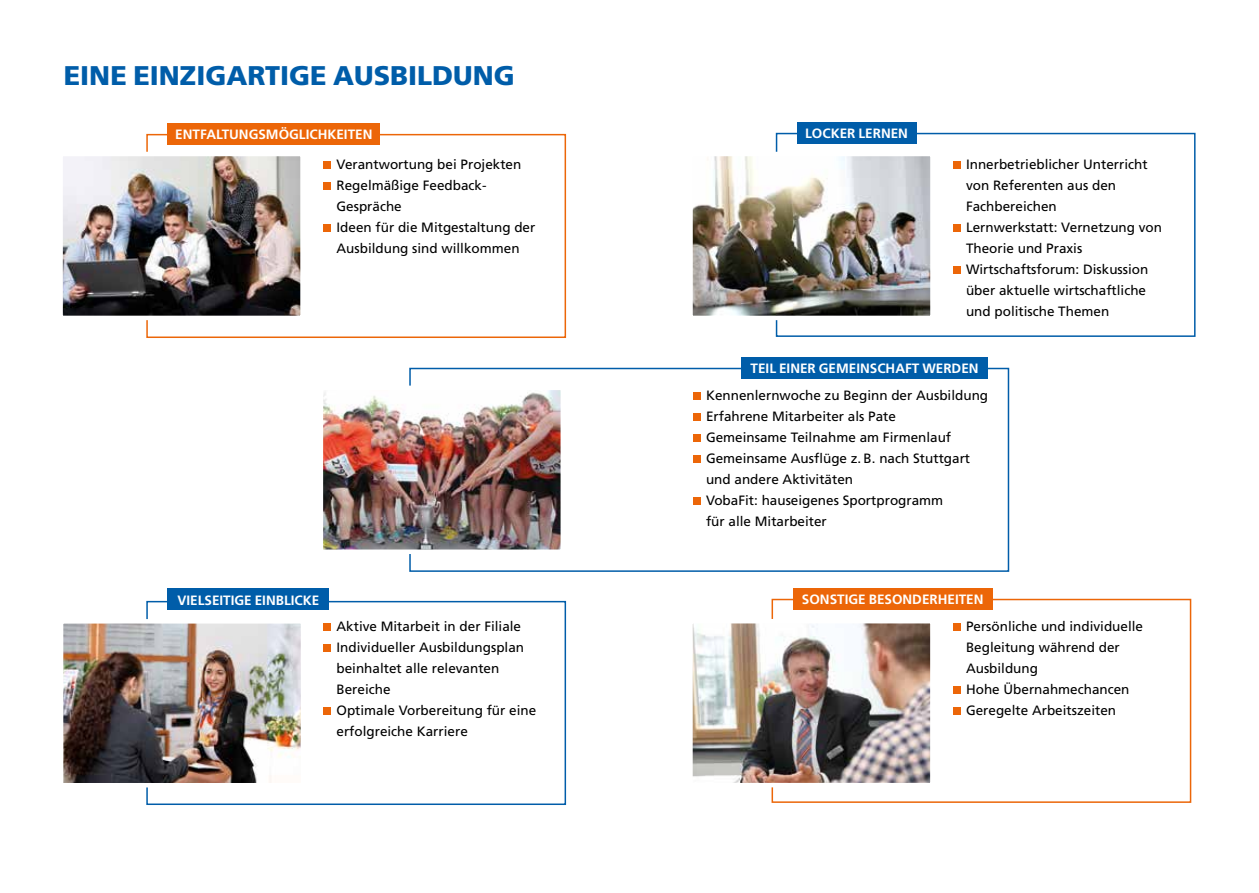
<style>
.page{position:relative;width:1259px;height:893px;background:#fff}
.page>*{position:absolute;margin:0;border:0;box-sizing:border-box;transform-origin:0 0}
.t1{font:900 27px "Frutiger";color:#005da9}
.t2{font:13.5px/21px "Frutiger";color:#000}
.t3{font:700 13.5px "Frutiger";color:#fff}
</style>
<div class="page">
<div style="left:146px;top:134px;width:420px;height:204px;border:2px solid #ec6608"></div>
<div style="left:146px;top:601px;width:420px;height:204px;border:2px solid #005da9"></div>
<div style="left:776px;top:133px;width:419px;height:204px;border:2px solid #005da9"></div>
<div style="left:409px;top:368px;width:600px;height:204px;border:2px solid #005da9"></div>
<div style="left:771px;top:599px;width:420px;height:204px;border:2px solid #ec6608"></div>
<div style="left:168px;top:123px;width:212px;height:21px;background:#ec6608"></div>
<div style="left:797px;top:122px;width:119px;height:21px;background:#005da9"></div>
<div style="left:741px;top:357px;width:247px;height:21px;background:#005da9"></div>
<div style="left:793px;top:588px;width:199px;height:21px;background:#ec6608"></div>
<img style="left:63px;top:157px;width:237px;height:158px">
<div style="left:58px;top:152px;width:247px;height:168px;border:4px solid #fff"></div>
<img style="left:324px;top:391px;width:236px;height:158px">
<div style="left:319px;top:386px;width:246px;height:168px;border:4px solid #fff"></div>
<img style="left:693px;top:624px;width:236px;height:158px">
<div style="left:688px;top:619px;width:246px;height:168px;border:4px solid #fff"></div>
<img style="left:64px;top:624px;width:236px;height:158px">
<div style="left:59px;top:619px;width:246px;height:168px;border:4px solid #fff"></div>
<img style="left:693px;top:157px;width:236px;height:158px">
<div style="left:688px;top:152px;width:246px;height:168px;border:4px solid #fff"></div>
<div style="left:324px;top:162px;width:7px;height:7px;background:#ec6608"></div>
<div style="left:324px;top:183px;width:7px;height:7px;background:#ec6608"></div>
<div style="left:324px;top:225px;width:7px;height:7px;background:#ec6608"></div>
<div style="left:693px;top:393px;width:7px;height:7px;background:#ec6608"></div>
<div style="left:693px;top:414px;width:7px;height:7px;background:#ec6608"></div>
<div style="left:693px;top:435px;width:7px;height:7px;background:#ec6608"></div>
<div style="left:693px;top:456px;width:7px;height:7px;background:#ec6608"></div>
<div style="left:693px;top:498px;width:7px;height:7px;background:#ec6608"></div>
<div style="left:953px;top:162px;width:7px;height:7px;background:#ec6608"></div>
<div style="left:953px;top:225px;width:7px;height:7px;background:#ec6608"></div>
<div style="left:953px;top:267px;width:7px;height:7px;background:#ec6608"></div>
<div style="left:324px;top:624px;width:7px;height:7px;background:#ec6608"></div>
<div style="left:324px;top:645px;width:7px;height:7px;background:#ec6608"></div>
<div style="left:324px;top:708px;width:7px;height:7px;background:#ec6608"></div>
<div style="left:953px;top:624px;width:7px;height:7px;background:#ec6608"></div>
<div style="left:953px;top:687px;width:7px;height:7px;background:#ec6608"></div>
<div style="left:953px;top:708px;width:7px;height:7px;background:#ec6608"></div>
<div style="left:168px;top:589px;width:161px;height:21px;background:#005da9"></div>
<h1 class="t1" style="left:64px;top:59px;width:452px">EINE EINZIGARTIGE AUSBILDUNG</h1>
<p class="t3" style="left:175px;top:126px;width:199px">ENTFALTUNGSMÖGLICHKEITEN</p>
<p class="t3" style="left:805px;top:125px;width:104px">LOCKER LERNEN</p>
<p class="t2" style="left:336px;top:154px;width:200px">Verantwortung bei Projekten<br>Regelmäßige Feedback-<br>Gespräche<br>Ideen für die Mitgestaltung der<br>Ausbildung sind willkommen</p>
<p class="t2" style="left:966px;top:154px;width:198px">Innerbetrieblicher Unterricht von Referenten aus den<br>Fachbereichen<br>Lernwerkstatt: Vernetzung von<br>Theorie und Praxis<br>Wirtschaftsforum: Diskussion über aktuelle wirtschaftliche und politische Themen</p>
<p class="t3" style="left:750px;top:360px;width:230px">TEIL EINER GEMEINSCHAFT WERDEN</p>
<p class="t2" style="left:706px;top:385px;width:284px">Kennenlernwoche zu Beginn der Ausbildung Erfahrene Mitarbeiter als Pate<br>Gemeinsame Teilnahme am Firmenlauf Gemeinsame Ausflüge z. B. nach Stuttgart und andere Aktivitäten<br>VobaFit: hauseigenes Sportprogramm<br>für alle Mitarbeiter</p>
<p class="t3" style="left:177px;top:592px;width:143px">VIELSEITIGE EINBLICKE</p>
<p class="t3" style="left:802px;top:591px;width:183px">SONSTIGE BESONDERHEITEN</p>
<p class="t2" style="left:336px;top:616px;width:201px">Aktive Mitarbeit in der Filiale<br>Individueller Ausbildungsplan beinhaltet alle relevanten<br>Bereiche<br>Optimale Vorbereitung für eine erfolgreiche Karriere</p>
<p class="t2" style="left:966px;top:616px;width:179px">Persönliche und individuelle<br>Begleitung während der<br>Ausbildung<br>Hohe Übernahmechancen<br>Geregelte Arbeitszeiten</p>
</div>
